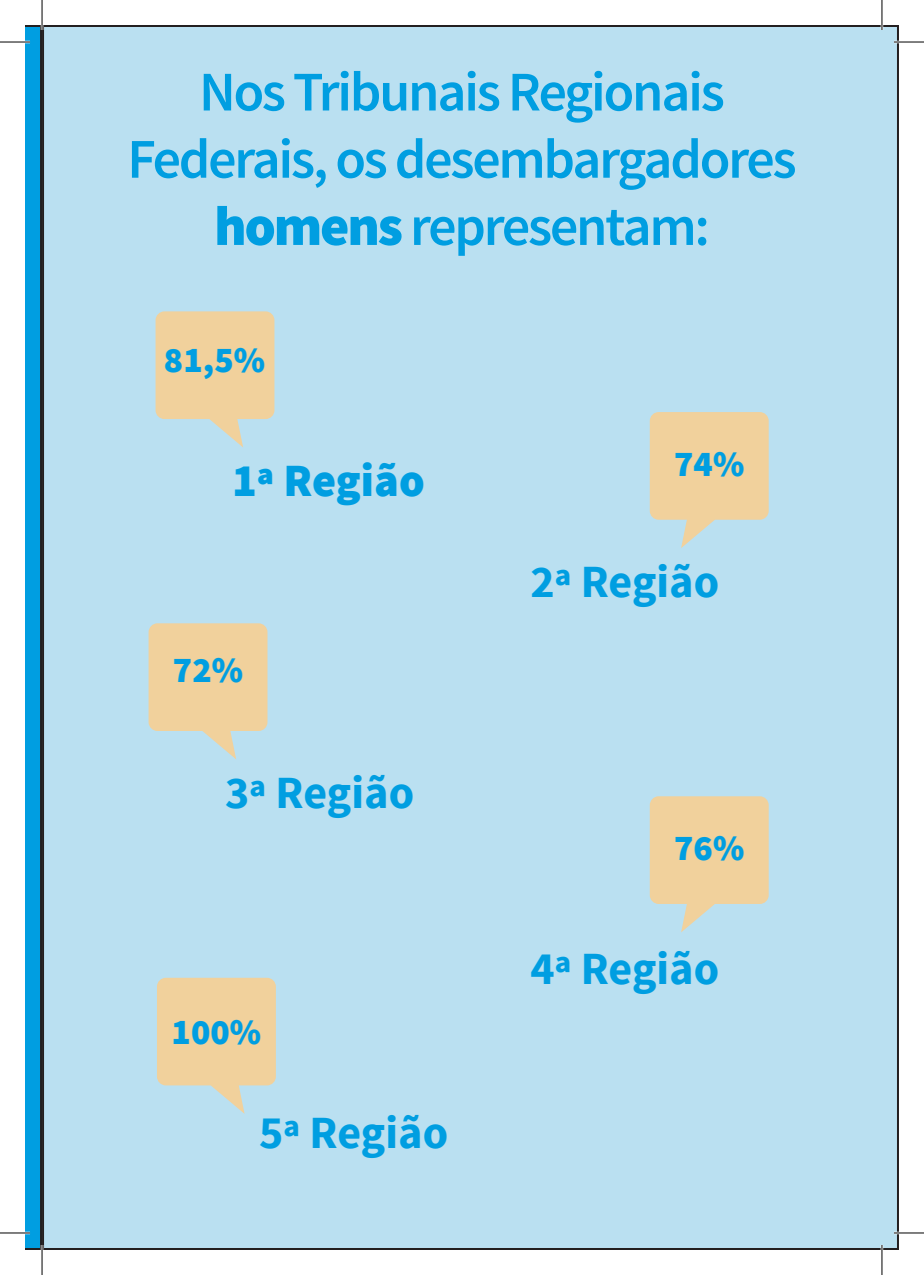
<style>
.page{position:relative;width:924px;height:1275px;background:#fff}
.page>*{position:absolute;margin:0;border:0;box-sizing:border-box;transform-origin:0 0}
.t1{font:600 56px "Source Sans Pro";letter-spacing:-.04em;color:#009ee1}
.t2{font:700 46px "Source Sans Pro";color:#009ee1}
.t3{font:900 46px "Source Sans Pro";color:#009ee1}
.t4{font:900 36px "Source Sans Pro";color:#009ee1}
.s1{font-weight:900}
</style>
<div class="page">
<svg style="left:25px;top:25px;width:17px;height:1225px;background:#048fca"></svg>
<div style="left:43px;top:26px;width:854px;height:1223px;background:#bae0f1"></div>
<svg style="left:155px;top:311px;width:119px;height:136px"></svg>
<svg style="left:649px;top:412px;width:119px;height:136px"></svg>
<svg style="left:148px;top:623px;width:119px;height:136px"></svg>
<svg style="left:649px;top:796px;width:119px;height:136px"></svg>
<svg style="left:157px;top:977px;width:119px;height:136px"></svg>
<hr style="left:0;top:41px;width:30px;height:2px;background:#fff">
<hr style="left:893px;top:41px;width:30px;height:2px;background:#fff">
<hr style="left:0;top:1231px;width:30px;height:3px;background:#fff">
<hr style="left:893px;top:1231px;width:30px;height:3px;background:#fff">
<hr style="left:41px;top:0;width:2px;height:30px;background:#fff">
<hr style="left:41px;top:1245px;width:2px;height:30px;background:#fff">
<hr style="left:880px;top:0;width:2px;height:30px;background:#fff">
<hr style="left:880px;top:1245px;width:2px;height:30px;background:#fff">
<hr style="left:0;top:42px;width:30px;height:1px;background:#000">
<hr style="left:893px;top:42px;width:30px;height:1px;background:#000">
<hr style="left:0;top:1232px;width:30px;height:1px;background:#000">
<hr style="left:893px;top:1232px;width:30px;height:1px;background:#000">
<hr style="left:42px;top:0;width:1px;height:30px;background:#000">
<hr style="left:42px;top:1245px;width:1px;height:30px;background:#000">
<hr style="left:881px;top:0;width:1px;height:30px;background:#000">
<hr style="left:881px;top:1245px;width:1px;height:30px;background:#000">
<p class="t1" style="left:199px;top:57px;width:527px">Nos Tribunais Regionais</p>
<p class="t1" style="left:127px;top:124px;width:670px">Federais, os desembargadores</p>
<p class="t1" style="left:214px;top:191px;width:497px"><span class="s1">homens</span> representam:</p>
<p class="t4" style="left:164px;top:337px;width:103px">81,5%</p>
<p class="t3" style="left:232px;top:451px;width:194px">1ª Região</p>
<p class="t4" style="left:673px;top:440px;width:72px">74%</p>
<p class="t4" style="left:173px;top:646px;width:72px">72%</p>
<p class="t2" style="left:225px;top:763px;width:190px">3ª Região</p>
<p class="t4" style="left:171px;top:1009px;width:91px">100%</p>
<p class="t2" style="left:259px;top:1103px;width:190px">5ª Região</p>
<p class="t2" style="left:530px;top:552px;width:190px">2ª Região</p>
<p class="t4" style="left:673px;top:824px;width:72px">76%</p>
<p class="t2" style="left:530px;top:939px;width:190px">4ª Região</p>
</div>
